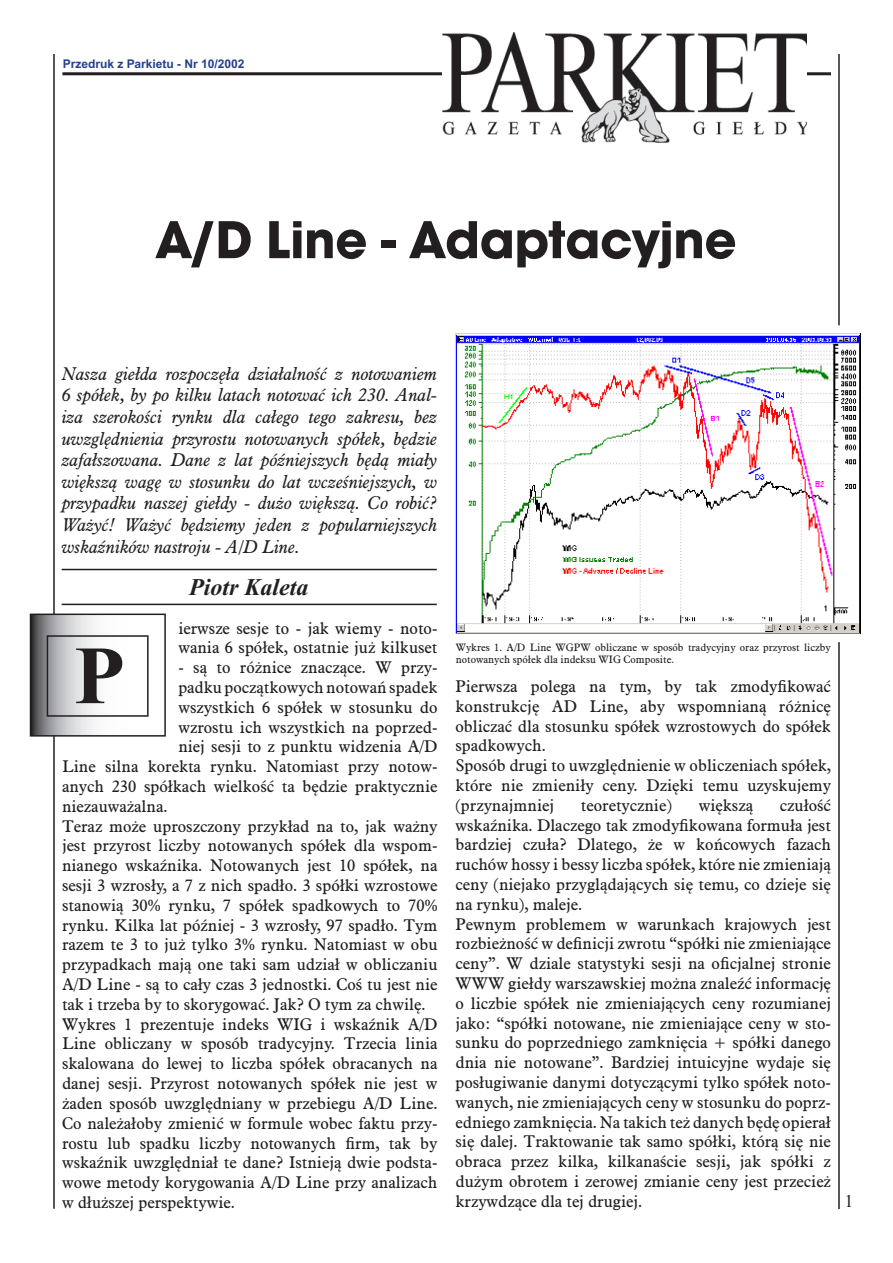
<style>
.page{position:relative;width:893px;height:1263px;background:#fff}
.page>*{position:absolute;margin:0;border:0;box-sizing:border-box;transform-origin:0 0}
.t1{font:700 82.5px "Times New Roman";color:#231f20}
.t2{font:700 55.5px "Avant Garde Gothic Itc TEE";color:#231f20}
.t3{font:italic 700 24px "Times New Roman";color:#231f20}
.t4{font:italic 18px/21.6px "Plantin EE";color:#231f20;text-align:justify}
.t5{font:18px "Times New Roman";color:#231f20}
.t6{font:16.5px/19.8px "Plantin EE";color:#231f20}
.t7{font:700 12px "Arial";color:#253f8e}
.t8{font:10.5px/12.6px "Plantin EE";color:#231f20}
</style>
<div class="page">
<hr style="left:53px;top:54px;width:2px;height:1155px;background:#231f20">
<hr style="left:62px;top:72px;width:769px;height:3px;background:#231f20">
<svg style="left:33px;top:616px;width:62px;height:118px;background:#b6b7b9"></svg>
<div style="left:30px;top:613px;width:136px;height:124px;border:2px solid #231f20"></div>
<div style="left:47px;top:635px;width:102px;height:82px;border:2px solid #231f20"></div>
<hr style="left:62px;top:569px;width:375px;height:1px;background:#231f20">
<hr style="left:62px;top:604px;width:375px;height:1px;background:#231f20">
<hr style="left:838px;top:54px;width:2px;height:271px;background:#231f20">
<hr style="left:838px;top:642px;width:2px;height:567px;background:#231f20">
<img style="left:456px;top:333px;width:405px;height:301px">
<img style="left:442px;top:32px;width:365px;height:110px">
<p class="t7" style="left:63px;top:57px;width:183px">Przedruk z Parkietu - Nr 10/2002</p>
<p class="t2" style="left:155px;top:207px;width:583px">A/D Line - Adaptacyjne</p>
<p class="t4" style="left:62px;top:363px;width:377px">Nasza giełda rozpoczęła działalność z notowaniem 6 spółek, by po kilku latach notować ich 230. Anal&shy;iza szerokości rynku dla całego tego zakresu, bez uwzględnienia przyrostu notowanych spółek, będzie zafałszowana. Dane z lat późniejszych będą miały większą wagę w stosunku do lat wcześniejszych, w przypadku naszej giełdy - dużo większą. Co robić?<br>Ważyć! Ważyć będziemy jeden z popularniejszych wskaźników nastroju - A/D Line.</p>
<p class="t3" style="left:189px;top:573px;width:121px">Piotr Kaleta</p>
<p class="t6" style="left:178px;top:618px;width:261px">ierwsze sesje to - jak wiemy - noto&shy;wania 6 spółek, ostatnie już kilkuset</p>
<p class="t6" style="left:178px;top:658px;width:261px">- są to różnice znaczące. W przy-</p>
<p class="t6" style="left:178px;top:677px;width:261px">padku początkowych notowań spadek</p>
<p class="t6" style="left:178px;top:697px;width:261px">wszystkich 6 spółek w stosunku do</p>
<p class="t6" style="left:178px;top:717px;width:261px">wzrostu ich wszystkich na poprzed-</p>
<p class="t6" style="left:178px;top:737px;width:261px">niej sesji to z punktu widzenia A/D</p>
<p class="t6" style="left:62px;top:757px;width:377px">Line silna korekta rynku. Natomiast przy notow-</p>
<p class="t6" style="left:62px;top:776px;width:377px">anych 230 spółkach wielkość ta będzie praktycznie</p>
<p class="t6" style="left:62px;top:796px;width:107px">niezauważalna.</p>
<p class="t6" style="left:62px;top:816px;width:377px">Teraz może uproszczony przykład na to, jak ważny</p>
<p class="t6" style="left:62px;top:836px;width:377px">jest przyrost liczby notowanych spółek dla wspom-</p>
<p class="t6" style="left:62px;top:856px;width:377px">nianego wskaźnika. Notowanych jest 10 spółek, na</p>
<p class="t6" style="left:62px;top:875px;width:377px">sesji 3 wzrosły, a 7 z nich spadło. 3 spółki wzrostowe</p>
<p class="t6" style="left:62px;top:895px;width:377px">stanowią 30% rynku, 7 spółek spadkowych to 70%</p>
<p class="t6" style="left:62px;top:915px;width:377px">rynku. Kilka lat później - 3 wzrosły, 97 spadło. Tym</p>
<p class="t6" style="left:62px;top:935px;width:377px">razem te 3 to już tylko 3% rynku. Natomiast w obu</p>
<p class="t6" style="left:62px;top:955px;width:377px">przypadkach mają one taki sam udział w obliczaniu</p>
<p class="t6" style="left:62px;top:974px;width:377px">A/D Line - są to cały czas 3 jednostki. Coś tu jest nie</p>
<p class="t6" style="left:62px;top:994px;width:365px">tak i trzeba by to skorygować. Jak? O tym za chwilę.</p>
<p class="t6" style="left:62px;top:1014px;width:377px">Wykres 1 prezentuje indeks WIG i wskaźnik A/D</p>
<p class="t6" style="left:62px;top:1034px;width:377px">Line obliczany w sposób tradycyjny. Trzecia linia</p>
<p class="t6" style="left:62px;top:1054px;width:377px">skalowana do lewej to liczba spółek obracanych na</p>
<p class="t6" style="left:62px;top:1073px;width:377px">danej sesji. Przyrost notowanych spółek nie jest w</p>
<p class="t6" style="left:62px;top:1093px;width:377px">żaden sposób uwzględniany w przebiegu A/D Line.</p>
<p class="t6" style="left:62px;top:1113px;width:377px">Co należałoby zmienić w formule wobec faktu przy-</p>
<p class="t6" style="left:62px;top:1133px;width:377px">rostu lub spadku liczby notowanych firm, tak by</p>
<p class="t6" style="left:62px;top:1153px;width:377px">wskaźnik uwzględniał te dane? Istnieją dwie podsta-</p>
<p class="t6" style="left:62px;top:1172px;width:377px">wowe metody korygowania A/D Line przy analizach</p>
<p class="t6" style="left:62px;top:1192px;width:174px">w dłuższej perspektywie.</p>
<p class="t1" style="left:74px;top:630px;width:52px">P</p>
<p class="t8" style="left:456px;top:641px;width:377px">Wykres 1. A/D Line WGPW obliczane w sposób tradycyjny oraz przyrost liczby notowanych spółek dla indeksu WIG Composite.</p>
<p class="t6" style="left:455px;top:676px;width:377px">Pierwsza polega na tym, by tak zmodyfikować konstrukcję AD Line, aby wspomnianą różnicę obliczać dla stosunku spółek wzrostowych do spółek spadkowych.<br>Sposób drugi to uwzględnienie w obliczeniach spółek, które nie zmieniły ceny. Dzięki temu uzyskujemy (przynajmniej</p>
<p class="t6" style="left:581px;top:795px;width:92px">teoretycznie)</p>
<p class="t6" style="left:699px;top:795px;width:56px">większą</p>
<p class="t6" style="left:455px;top:795px;width:377px;text-indent:324px">czułość wskaźnika. Dlaczego tak zmodyfikowana formuła jest bardziej czuła? Dlatego, że w końcowych fazach ruchów hossy i bessy liczba spółek, które nie zmieniają ceny (niejako przyglądających się temu, co dzieje się na rynku), maleje.<br>Pewnym problemem w warunkach krajowych jest rozbieżność w definicji zwrotu “spółki nie zmieniające ceny”. W dziale statystyki sesji na oficjalnej stronie WWW giełdy warszawskiej można znaleźć informację o liczbie spółek nie zmieniających ceny rozumianej jako: “spółki notowane, nie zmieniające ceny w sto&shy;sunku do poprzedniego zamknięcia + spółki danego dnia nie notowane”. Bardziej intuicyjne wydaje się posługiwanie danymi dotyczącymi tylko spółek noto&shy;wanych, nie zmieniających ceny w stosunku do poprz&shy;edniego zamknięcia. Na takich też danych będę opierał się dalej. Traktowanie tak samo spółki, którą się nie obraca przez kilka, kilkanaście sesji, jak spółki z dużym obrotem i zerowej zmianie ceny jest przecież krzywdzące dla tej drugiej.</p>
<p class="t5" style="left:844px;top:1191px;width:10px">1</p>
</div>
